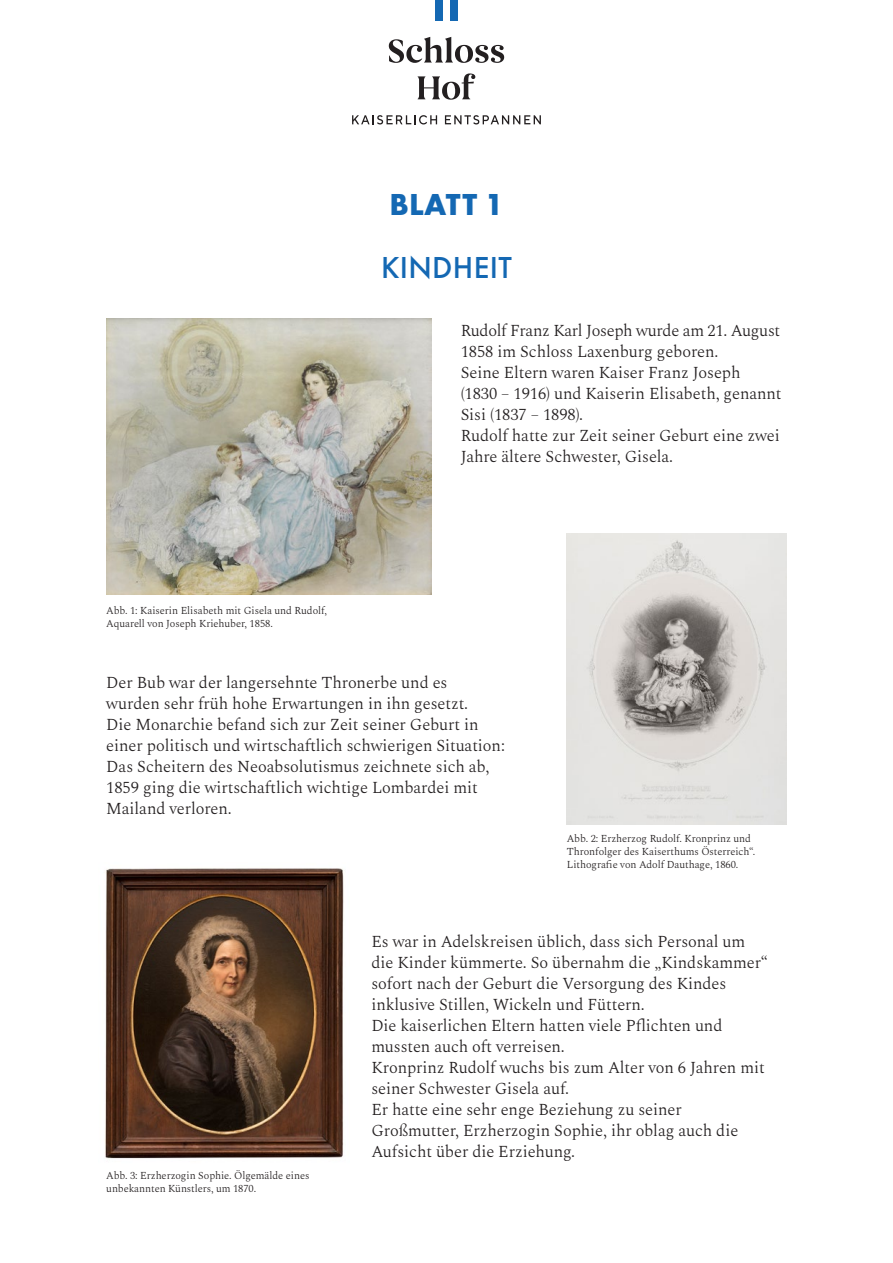
<style>
.page{position:relative;width:893px;height:1263px;background:#fff}
.page>*{position:absolute;margin:0;border:0;box-sizing:border-box;transform-origin:0 0}
.t1{font:500 31.5px "Futura PT";letter-spacing:.01em;color:#1468b3}
.t2{font:700 31.5px "Futura PT";letter-spacing:.01em;color:#1468b3}
.t3{font:300 16.5px/21px "Spectral";letter-spacing:-.005em;color:#231f20}
.t4{font:300 10.5px/12.6px "Spectral";letter-spacing:-.005em;color:#231f20}
</style>
<div class="page">
<svg style="left:389px;top:37px;width:115px;height:26px"></svg>
<svg style="left:418px;top:73px;width:57px;height:27px"></svg>
<div style="left:435px;top:0;width:7px;height:21px;background:#1468b3"></div>
<div style="left:450px;top:0;width:8px;height:21px;background:#1468b3"></div>
<svg style="left:352px;top:115px;width:85px;height:9px"></svg>
<svg style="left:445px;top:115px;width:96px;height:9px"></svg>
<img style="left:106px;top:319px;width:326px;height:275px">
<img style="left:567px;top:533px;width:220px;height:291px">
<img style="left:105px;top:868px;width:239px;height:291px">
<h1 class="t2" style="left:389px;top:185px;width:116px">BLATT 1</h1>
<h1 class="t1" style="left:381px;top:249px;width:132px">KINDHEIT</h1>
<p class="t4" style="left:106px;top:604px;width:222px">Abb. 1: Kaiserin Elisabeth mit Gisela und Rudolf,<br>Aquarell von Joseph Kriehuber, 1858.</p>
<p class="t3" style="left:461px;top:319px;width:322px">Rudolf Franz Karl Joseph wurde am 21. August 1858 im Schloss Laxenburg geboren.<br>Seine Eltern waren Kaiser Franz Joseph<br>(1830 – 1916) und Kaiserin Elisabeth, genannt Sisi (1837 – 1898).<br>Rudolf hatte zur Zeit seiner Geburt eine zwei Jahre ältere Schwester, Gisela.</p>
<p class="t3" style="left:106px;top:670px;width:400px">Der Bub war der langersehnte Thronerbe und es wurden sehr früh hohe Erwartungen in ihn gesetzt.<br>Die Monarchie befand sich zur Zeit seiner Geburt in einer politisch und wirtschaftlich schwierigen Situation:<br>Das Scheitern des Neoabsolutismus zeichnete sich ab, 1859 ging die wirtschaftlich wichtige Lombardei mit Mailand verloren.</p>
<p class="t4" style="left:567px;top:832px;width:190px">Abb. 2: Erzherzog Rudolf. Kronprinz und<br>Thronfolger des Kaiserthums Österreich“.<br>Lithografie von Adolf Dauthage, 1860.</p>
<p class="t4" style="left:106px;top:1169px;width:205px">Abb. 3: Erzherzogin Sophie. Ölgemälde eines unbekannten Künstlers, um 1870.</p>
<p class="t3" style="left:371px;top:929px;width:398px">Es war in Adelskreisen üblich, dass sich Personal um die Kinder kümmerte. So übernahm die „Kindskammer“ sofort nach der Geburt die Versorgung des Kindes inklusive Stillen, Wickeln und Füttern.<br>Die kaiserlichen Eltern hatten viele Pflichten und mussten auch oft verreisen.<br>Kronprinz Rudolf wuchs bis zum Alter von 6 Jahren mit seiner Schwester Gisela auf.<br>Er hatte eine sehr enge Beziehung zu seiner Großmutter, Erzherzogin Sophie, ihr oblag auch die Aufsicht über die Erziehung.</p>
</div>
